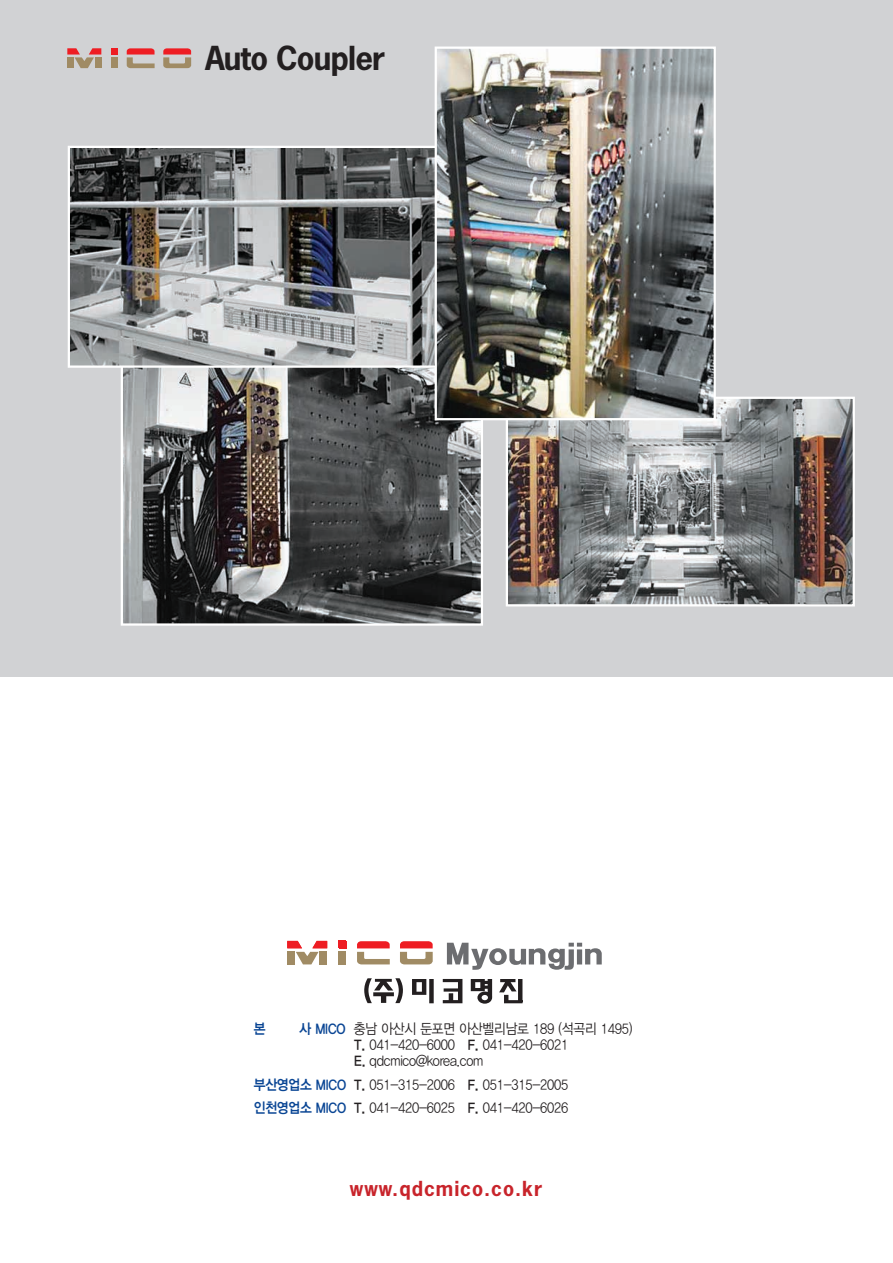
<style>
.page{position:relative;width:893px;height:1263px;background:#fff}
.page>*{position:absolute;margin:0;border:0;box-sizing:border-box;transform-origin:0 0}
.t1{font:700 31.05px "News Gothic Std";letter-spacing:-.025em;color:#231f20}
.t2{font:700 19.5px "News Gothic Std";letter-spacing:.05em;color:#c8242b}
.t3{font:14.25px/15.9px "YDIYGO320";letter-spacing:-.015em;color:#231f20;scale:.9 1}
.t4{font:14.25px "YDIYGO340";color:#094594;scale:.9 1}
.s1{font-family:"YDIYGO340";color:#094594}
.s2{font-family:"YDIYGO340"}
</style>
<div class="page">
<div style="left:0;top:0;width:893px;height:676px;background:#d1d2d4"></div>
<img style="left:509px;top:400px;width:343px;height:203px">
<div style="left:506px;top:397px;width:349px;height:209px;border:2px solid #fff"></div>
<img style="left:124px;top:368px;width:356px;height:255px">
<div style="left:121px;top:359px;width:362px;height:267px;border:2px solid #fff"></div>
<img style="left:71px;top:149px;width:364px;height:216px">
<div style="left:68px;top:146px;width:377px;height:222px;border:2px solid #fff"></div>
<img style="left:438px;top:50px;width:275px;height:367px">
<div style="left:435px;top:47px;width:281px;height:373px;border:2px solid #fff"></div>
<div style="left:111px;top:48px;width:6px;height:7px;background:#ee1d23"></div>
<div style="left:111px;top:57px;width:6px;height:11px;background:#a08b64"></div>
<svg style="left:163px;top:48px;width:28px;height:20px"></svg>
<svg style="left:127px;top:48px;width:28px;height:20px"></svg>
<svg style="left:67px;top:48px;width:34px;height:20px"></svg>
<div style="left:339px;top:951px;width:7px;height:13px;background:#a08b64"></div>
<div style="left:339px;top:941px;width:7px;height:7px;background:#ee1d23"></div>
<svg style="left:400px;top:941px;width:33px;height:23px"></svg>
<svg style="left:357px;top:941px;width:33px;height:23px"></svg>
<svg style="left:287px;top:941px;width:40px;height:23px"></svg>
<svg style="left:447px;top:943px;width:155px;height:27px"></svg>
<svg style="left:412px;top:979px;width:22px;height:24px"></svg>
<svg style="left:499px;top:979px;width:23px;height:24px"></svg>
<svg style="left:471px;top:979px;width:21px;height:25px"></svg>
<svg style="left:443px;top:979px;width:19px;height:24px"></svg>
<svg style="left:364px;top:978px;width:39px;height:25px"></svg>
<h1 class="t1" style="left:205px;top:37px;width:182px">Auto Coupler</h1>
<p class="t4" style="left:254px;top:1021px;width:15px">본</p>
<p class="t3" style="left:354px;top:1021px;width:311px;text-indent:-55px"><span class="s1">사 MICO</span> 충남 아산시 둔포면 아산벨리남로 189 (석곡리 1495)<br><span class="s2">T.</span> 041-420-6000 <span class="s2">F.</span> 041-420-6021<br><span class="s2">E.</span> qdcmico@korea.com</p>
<p class="t3" style="left:254px;top:1073px;width:351px;line-height:23.4px"><span class="s1">부산영업소 MICO</span> <span class="s2">T.</span> 051-315-2006 <span class="s2">F.</span> 051-315-2005 <span class="s1">인천영업소 MICO</span> <span class="s2">T.</span> 041-420-6025 <span class="s2">F.</span> 041-420-6026</p>
<h2 class="t2" style="left:350px;top:1176px;width:194px">www.qdcmico.co.kr</h2>
</div>
